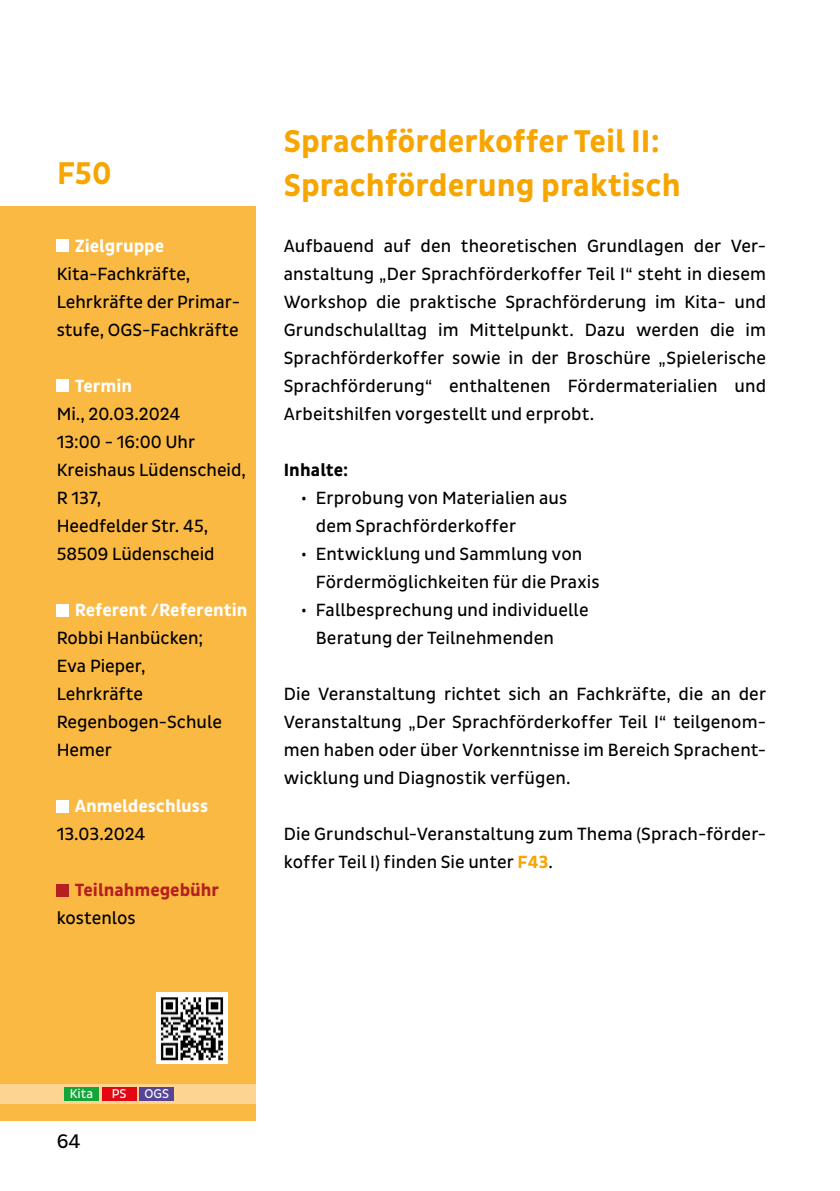
<style>
.page{position:relative;width:840px;height:1191px;background:#fff}
.page>*{position:absolute;margin:0;border:0;box-sizing:border-box;transform-origin:0 0}
.FO_Hadline{font:700 32px/44px "Pluto Sans Cond";color:#f7a600}
.Kursnummer{font:700 32px "Pluto Sans Cond";color:#f7a600}
.t1{font:20px "Pluto Sans Cond";color:#000}
.Bodytext_Kurse{font:18px/28px "Pluto Sans Cond";letter-spacing:.005em;color:#000}
.Text_Infokasten{font:18px/28px "Pluto Sans Cond";color:#000}
.Headline_Infokasten{font:700 18px "Pluto Sans Cond";color:#fff}
.Headline_Infokasten-2{font:700 18px "Pluto Sans Cond";color:#b51f1f}
.Bodytext_fett{font:700 18px "Pluto Sans Cond";letter-spacing:.005em;color:#000}
.t2{font:13px "Pluto Sans Cond";color:#fff}
.s1{font-weight:700;color:#f7a600}
</style>
<div class="page">
<div style="left:0;top:206px;width:255px;height:914px;background:#fab943"></div>
<div style="left:0;top:1083px;width:255px;height:20px;background:#fdd491"></div>
<div style="left:64px;top:1087px;width:34px;height:13px;background:#13a538"></div>
<div style="left:102px;top:1087px;width:34px;height:13px;background:#e30613"></div>
<div style="left:140px;top:1087px;width:34px;height:13px;background:#554596"></div>
<img style="left:156px;top:992px;width:71px;height:71px">
<div style="left:57px;top:240px;width:12px;height:12px;background:#fff"></div>
<div style="left:57px;top:380px;width:12px;height:12px;background:#fff"></div>
<div style="left:57px;top:604px;width:12px;height:12px;background:#fff"></div>
<div style="left:57px;top:800px;width:12px;height:12px;background:#fff"></div>
<div style="left:57px;top:884px;width:12px;height:12px;background:#b51f1f"></div>
<p class="Kursnummer" style="left:57px;top:155px;width:56px">F50</p>
<p class="Headline_Infokasten" style="left:75px;top:236px;width:91px">Zielgruppe</p>
<p class="Text_Infokasten" style="left:57px;top:260px;width:185px">Kita-Fachkräfte,<br>Lehrkräfte der Primar&shy;stufe, OGS-Fachkräfte</p>
<p class="Headline_Infokasten" style="left:75px;top:376px;width:59px">Termin</p>
<p class="Text_Infokasten" style="left:57px;top:400px;width:125px">Mi., 20.03.2024</p>
<p class="Text_Infokasten" style="left:57px;top:428px;width:140px">13:00 - 16:00 Uhr</p>
<p class="Text_Infokasten" style="left:57px;top:456px;width:191px">Kreishaus Lüdenscheid,<br>R 137,</p>
<p class="Text_Infokasten" style="left:57px;top:512px;width:153px">Heedfelder Str. 45,</p>
<p class="Text_Infokasten" style="left:57px;top:540px;width:159px">58509 Lüdenscheid</p>
<p class="Headline_Infokasten" style="left:75px;top:600px;width:174px">Referent /Referentin</p>
<p class="Text_Infokasten" style="left:57px;top:624px;width:148px">Robbi Hanbücken;</p>
<p class="Text_Infokasten" style="left:57px;top:652px;width:90px">Eva Pieper,</p>
<p class="Text_Infokasten" style="left:57px;top:680px;width:167px">Lehrkräfte<br>Regenbogen-Schule<br>Hemer</p>
<p class="Headline_Infokasten" style="left:75px;top:796px;width:135px">Anmeldeschluss</p>
<p class="Text_Infokasten" style="left:57px;top:820px;width:90px">13.03.2024</p>
<p class="Headline_Infokasten-2" style="left:75px;top:880px;width:146px">Teilnahmegebühr</p>
<p class="Text_Infokasten" style="left:57px;top:904px;width:80px">kostenlos</p>
<p class="FO_Hadline" style="left:283px;top:120px;width:398px">Sprachförderkoffer Teil II:<br>Sprachförderung praktisch</p>
<p class="Bodytext_Kurse" style="left:283px;top:232px;width:483px;text-align:justify">Aufbauend auf den theoretischen Grundlagen der Ver&shy;anstaltung „Der Sprachförderkoffer Teil I“ steht in diesem Workshop die praktische Sprachförderung im Kita- und Grundschulalltag im Mittelpunkt. Dazu werden die im Sprachförderkoffer sowie in der Broschüre „Spielerische Sprachförderung“ enthaltenen Fördermaterialien und Arbeitshilfen vorgestellt und erprobt.</p>
<p class="Bodytext_fett" style="left:283px;top:460px;width:66px">Inhalte:</p>
<p class="Bodytext_Kurse" style="left:315px;top:484px;width:253px;text-indent:-15px">• Erprobung von Materialien aus dem Sprachförderkoffer</p>
<p class="Bodytext_Kurse" style="left:315px;top:540px;width:285px;text-indent:-15px">• Entwicklung und Sammlung von<br>Fördermöglichkeiten für die Praxis</p>
<p class="Bodytext_Kurse" style="left:315px;top:596px;width:274px;text-indent:-15px">• Fallbesprechung und individuelle<br>Beratung der Teilnehmenden</p>
<p class="Bodytext_Kurse" style="left:283px;top:680px;width:483px;text-align:justify">Die Veranstaltung richtet sich an Fachkräfte, die an der Veranstaltung „Der Sprachförderkoffer Teil I“ teilgenom&shy;men haben oder über Vorkenntnisse im Bereich Sprachent&shy;wicklung und Diagnostik verfügen.</p>
<p class="Bodytext_Kurse" style="left:283px;top:820px;width:483px">Die Grundschul-Veranstaltung zum Thema (Sprach-förder&shy;koffer Teil I) finden Sie unter <span class="s1">F43</span>.</p>
<p class="t2" style="left:70px;top:1086px;width:25px">Kita</p>
<p class="t2" style="left:112px;top:1086px;width:16px">PS</p>
<p class="t2" style="left:144px;top:1086px;width:26px">OGS</p>
<p class="t1" style="left:57px;top:1130px;width:25px">64</p>
</div>
